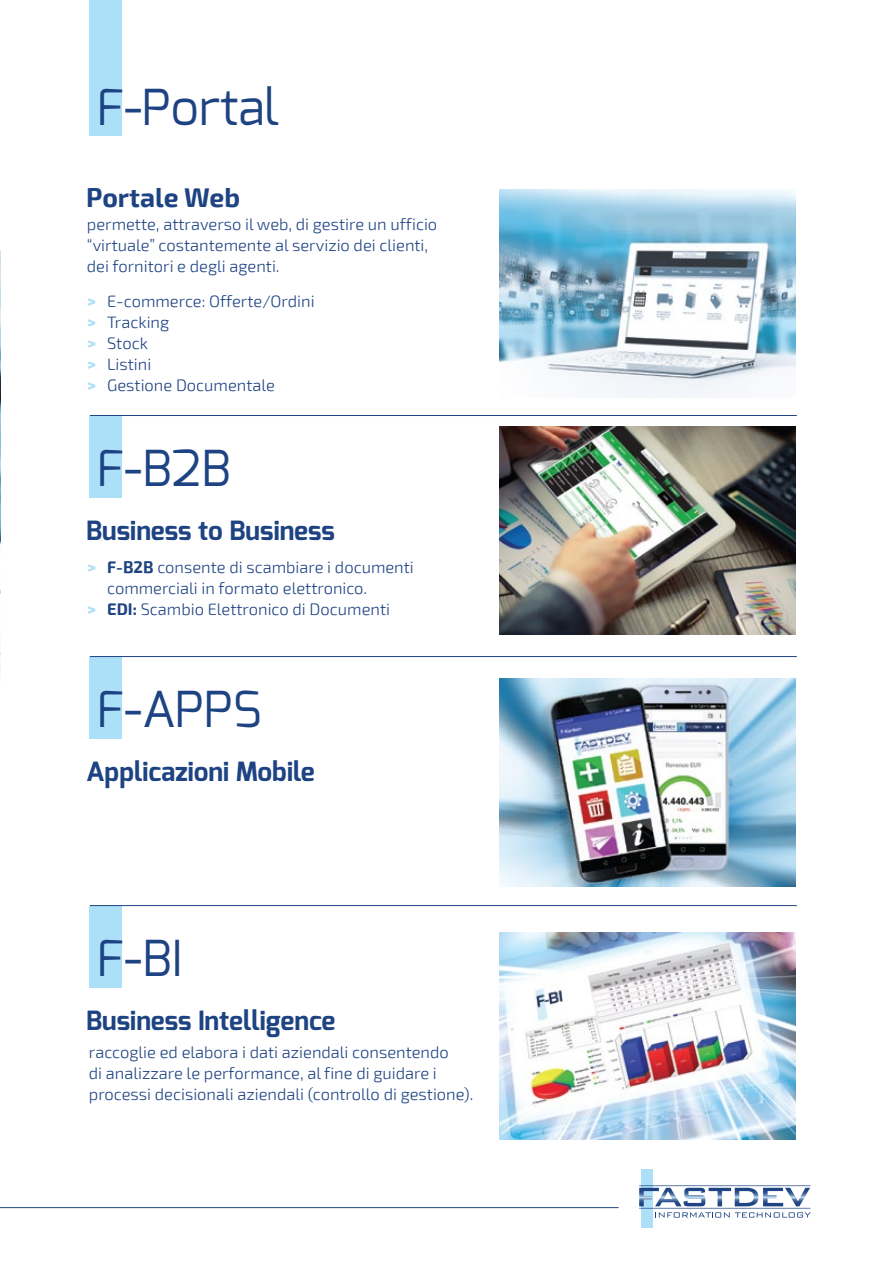
<style>
.page{position:relative;width:893px;height:1263px;background:#fff}
.page>*{position:absolute;margin:0;border:0;box-sizing:border-box;transform-origin:0 0}
.t1{font:49.5px "Exo";color:#1e4383}
.t2{font:700 26.55px "Exo";color:#1e4383}
.t3{font:700 26.55px "Exo 2";color:#1e4383}
.t4{font:300 16.5px/21px "Exo 2";color:#1e4383}
.t5{font:800 16.5px/21px "Exo 2";color:#acdff8;text-align:justify}
.s1{font-weight:700}
</style>
<div class="page">
<img style="left:0;top:250px;width:1px;height:423px">
<div style="left:641px;top:1169px;width:12px;height:58px;background:#acdff8"></div>
<svg style="left:639px;top:1188px;width:171px;height:18px"></svg>
<hr style="left:639px;top:1185px;width:171px;height:1px;background:#1e4383">
<hr style="left:639px;top:1208px;width:171px;height:1px;background:#1e4383">
<svg style="left:655px;top:1212px;width:156px;height:5px"></svg>
<hr style="left:0;top:1207px;width:618px;height:1px;background:#1e4383">
<div style="left:89px;top:0;width:33px;height:136px;background:#acdff8"></div>
<div style="left:89px;top:416px;width:33px;height:82px;background:#acdff8"></div>
<hr style="left:90px;top:415px;width:707px;height:1px;background:#1e4383">
<div style="left:89px;top:906px;width:33px;height:82px;background:#acdff8"></div>
<hr style="left:90px;top:905px;width:707px;height:1px;background:#1e4383">
<img style="left:500px;top:932px;width:296px;height:207px">
<div style="left:89px;top:657px;width:33px;height:82px;background:#acdff8"></div>
<hr style="left:90px;top:656px;width:707px;height:1px;background:#1e4383">
<img style="left:500px;top:678px;width:296px;height:208px">
<img style="left:500px;top:427px;width:296px;height:208px">
<img style="left:500px;top:189px;width:296px;height:208px">
<h1 class="t1" style="left:97px;top:75px;width:184px">F-Portal</h1>
<h2 class="t3" style="left:86px;top:181px;width:155px">Portale Web</h2>
<p class="t4" style="left:87px;top:214px;width:352px">permette, attraverso il web, di gestire un ufficio “virtuale” costantemente al servizio dei clienti, dei fornitori e degli agenti.</p>
<p class="t5" style="left:88px;top:291px;width:10px">&gt; &gt; &gt; &gt; &gt;</p>
<p class="t4" style="left:107px;top:291px;width:209px">E-commerce: Offerte/Ordini<br>Tracking<br>Stock<br>Listini<br>Gestione Documentale</p>
<h1 class="t1" style="left:97px;top:436px;width:136px">F-B2B</h1>
<h2 class="t2" style="left:86px;top:513px;width:250px">Business to Business</h2>
<p class="t5" style="left:88px;top:557px;width:10px">&gt;</p>
<p class="t5" style="left:88px;top:599px;width:10px">&gt;</p>
<p class="t4" style="left:107px;top:557px;width:308px"><span class="s1">F-B2B</span> consente di scambiare i documenti commerciali in formato elettronico.<br><span class="s1">EDI:</span> Scambio Elettronico di Documenti</p>
<h1 class="t1" style="left:97px;top:677px;width:167px">F-APPS</h1>
<h2 class="t2" style="left:86px;top:754px;width:230px">Applicazioni Mobile</h2>
<h1 class="t1" style="left:97px;top:926px;width:87px">F-BI</h1>
<h2 class="t2" style="left:86px;top:1003px;width:251px">Business Intelligence</h2>
<p class="t4" style="left:89px;top:1042px;width:386px">raccoglie ed elabora i dati aziendali consentendo<br>di analizzare le performance, al fine di guidare i processi decisionali aziendali (controllo di gestione).</p>
</div>
